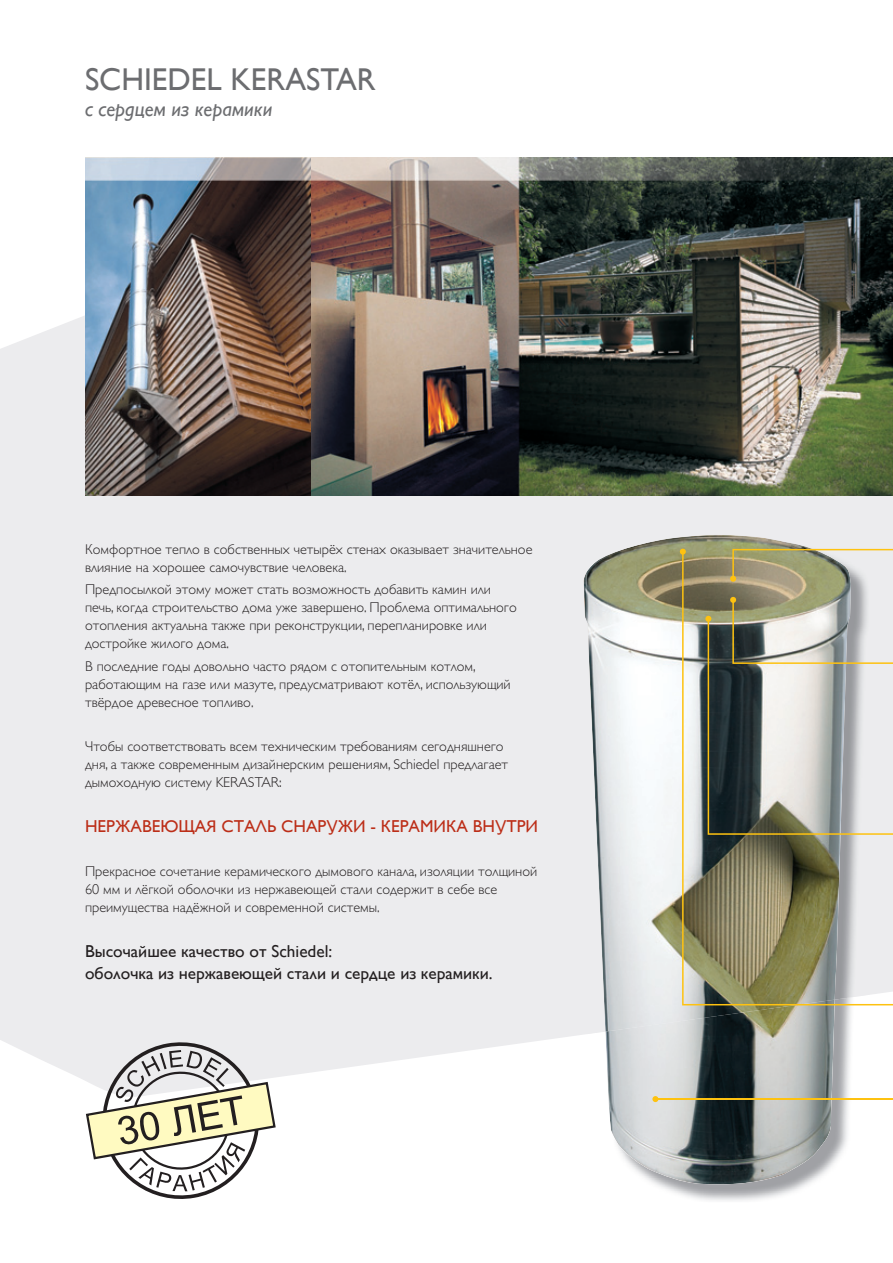
<style>
.page{position:relative;width:893px;height:1263px;background:#fff}
.page>*{position:absolute;margin:0;border:0;box-sizing:border-box;transform-origin:0 0}
.t1{font:31.5px "Gill Sans CE";color:#6c6d70}
.t2{font:italic 21px "Gill Sans CE";color:#6c6d70}
.t3{font:17.25px/22.2px "Gill Sans CE";color:#231f20}
.t4{font:17.25px "Gill Sans CE";color:#bc2e18}
.t5{font:300 14.25px/18px "Gill Sans CE";color:#231f20}
</style>
<div class="page">
<div style="left:0;top:316px;width:893px;height:764px;background:#ececee"></div>
<img style="left:586px;top:1034px;width:283px;height:167px">
<img style="left:584px;top:535px;width:175px;height:86px">
<img style="left:605px;top:1031px;width:230px;height:153px">
<img style="left:586px;top:537px;width:265px;height:494px">
<svg style="left:682px;top:552px;width:211px;height:453px;background:#9f9d86"></svg>
<svg style="left:680px;top:549px;width:6px;height:6px"></svg>
<svg style="left:705px;top:597px;width:188px;height:238px;background:#a0a29c"></svg>
<svg style="left:730px;top:549px;width:163px;height:33px;background:#b8b394"></svg>
<hr style="left:655px;top:1098px;width:238px;height:2px;background:#fec210">
<svg style="left:652px;top:1096px;width:6px;height:6px"></svg>
<svg style="left:85px;top:1038px;width:192px;height:161px"></svg>
<img style="left:85px;top:157px;width:808px;height:338px">
<h1 class="t1" style="left:85px;top:61px;width:292px">SCHIEDEL KERASTAR</h1>
<h2 class="t2" style="left:85px;top:96px;width:189px">с сердцем из керамики</h2>
<p class="t5" style="left:85px;top:540px;width:449px">Комфортное тепло в собственных четырёх стенах оказывает значительное влияние на хорошее самочувствие человека.</p>
<p class="t5" style="left:85px;top:580px;width:433px">Предпосылкой этому может стать возможность добавить камин или печь, когда строительство дома уже завершено. Проблема оптимального отопления актуальна также при реконструкции, перепланировке или достройке жилого дома.</p>
<p class="t5" style="left:85px;top:657px;width:427px">В последние годы довольно часто рядом с отопительным котлом, работающим на газе или мазуте, предусматривают котёл, использующий твёрдое древесное топливо.</p>
<p class="t5" style="left:85px;top:737px;width:425px">Чтобы соответствовать всем техническим требованиям сегодняшнего дня, а также современным дизайнерским решениям, Schiedel предлагает дымоходную систему KERASTAR:</p>
<p class="t4" style="left:85px;top:816px;width:455px">НЕРЖАВЕЮЩАЯ СТАЛЬ СНАРУЖИ - КЕРАМИКА ВНУТРИ</p>
<p class="t5" style="left:85px;top:862px;width:454px">Прекрасное сочетание керамического дымового канала, изоляции толщиной<br>60 мм и лёгкой оболочки из нержавеющей стали содержит в себе все преимущества надёжной и современной системы.</p>
<p class="t3" style="left:85px;top:940px;width:409px">Высочайшее качество от Schiedel:<br>оболочка из нержавеющей стали и сердце из керамики.</p>
</div>
